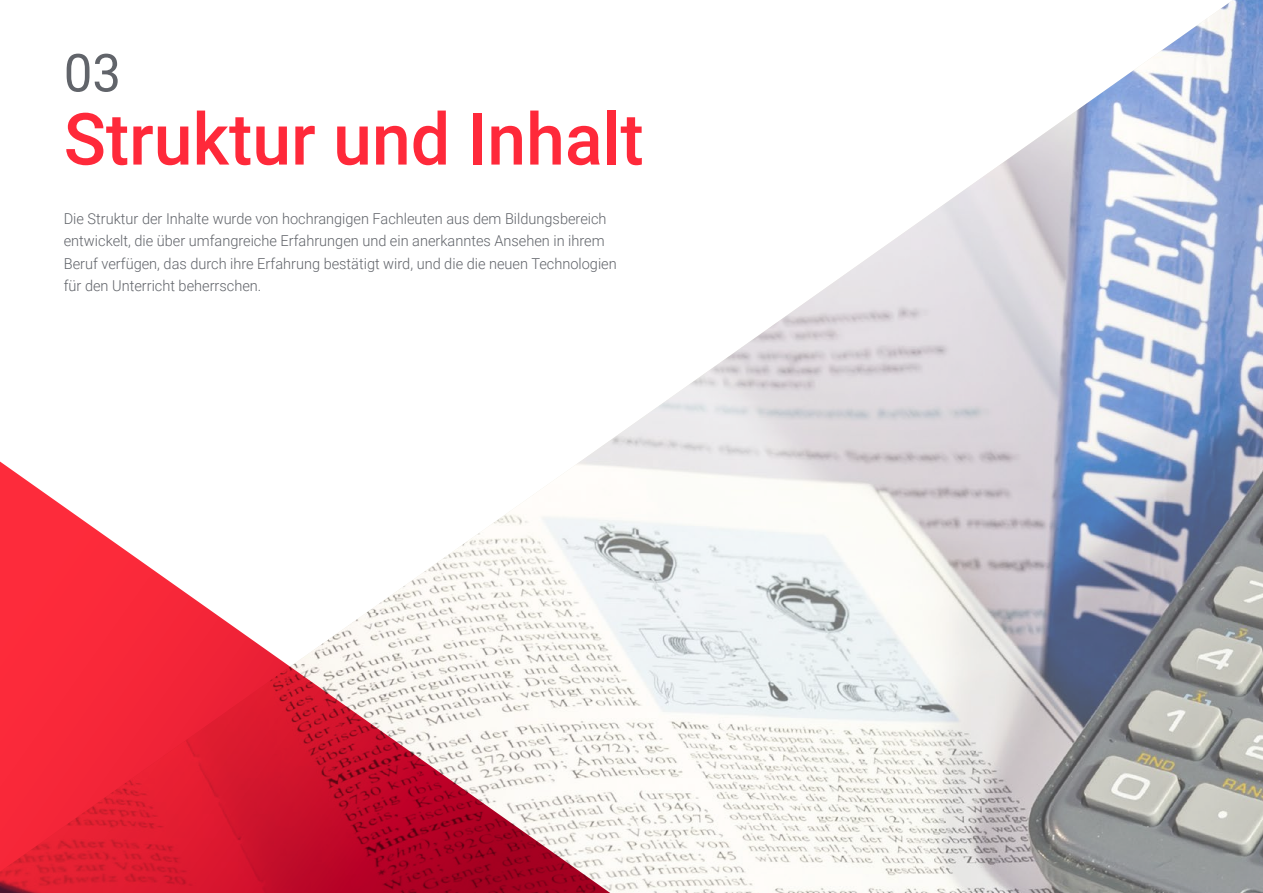
<style>
.page{position:relative;width:1263px;height:893px;background:#fff}
.page>*{position:absolute;margin:0;border:0;box-sizing:border-box;transform-origin:0 0}
.t1{font:500 72px "Roboto";color:#ff293a}
.t2{font:52.5px "Roboto";color:#61646a}
.t3{font:300 15px/22.5px "Roboto";color:#61646a}
</style>
<div class="page">
<img style="left:602px;top:0;width:661px;height:893px">
<svg style="left:0;top:446px;width:640px;height:447px"></svg>
<h2 class="t2" style="left:64px;top:36px;width:59px">03</h2>
<h1 class="t1" style="left:64px;top:89px;width:581px">Struktur und Inhalt</h1>
<p class="t3" style="left:64px;top:207px;width:554px">Die Struktur der Inhalte wurde von hochrangigen Fachleuten aus dem Bildungsbereich entwickelt, die über umfangreiche Erfahrungen und ein anerkanntes Ansehen in ihrem Beruf verfügen, das durch ihre Erfahrung bestätigt wird, und die die neuen Technologien für den Unterricht beherrschen.</p>
</div>
